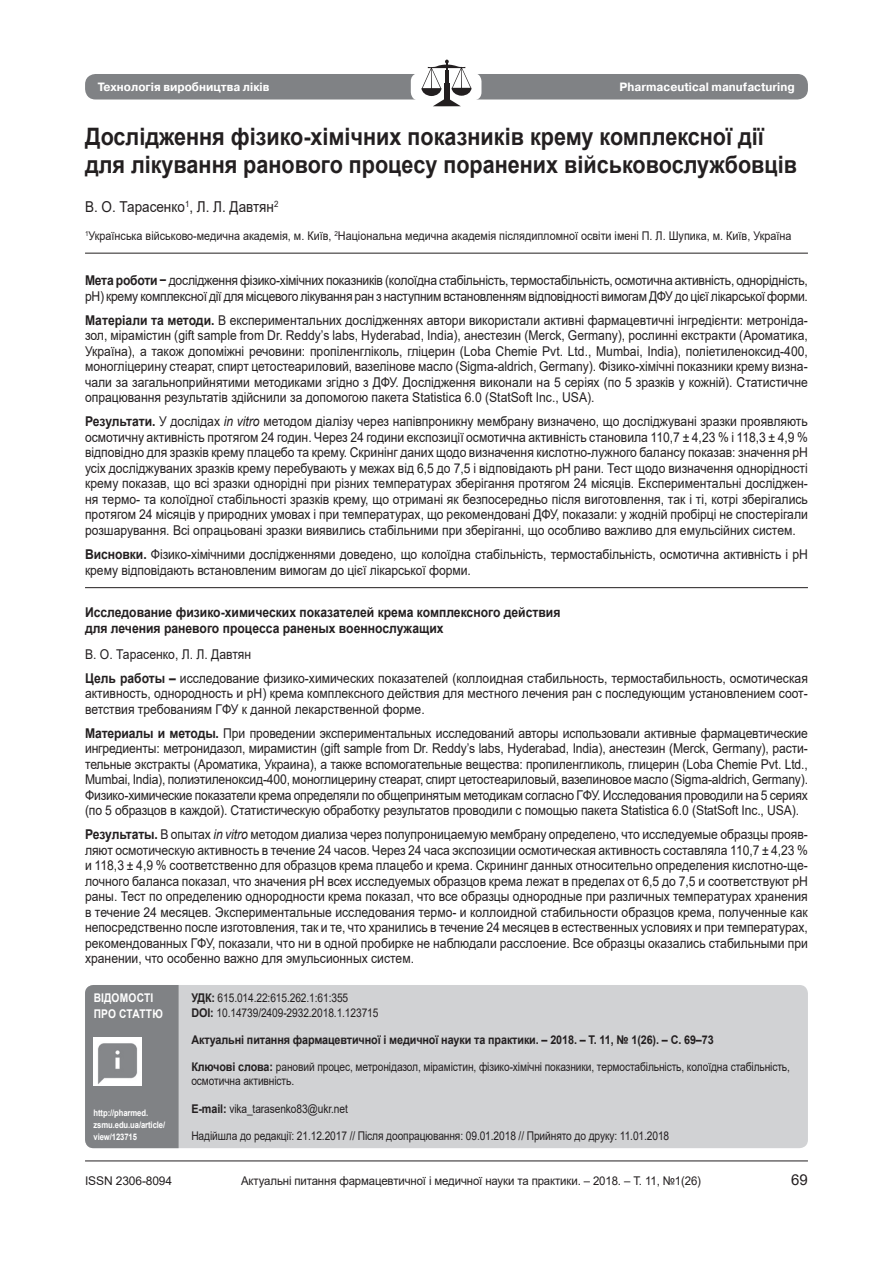
<style>
.page{position:relative;width:893px;height:1263px;background:#fff}
.page>*{position:absolute;margin:0;border:0;box-sizing:border-box;transform-origin:0 0}
.статья{font:700 24px/27.5px "Arial";color:#231f20;scale:.9 1}
.автор{font:15px "Arial";color:#231f20;scale:.9 1}
.автор-2{font:15px "Arial";color:#231f20}
.резюме{font:13.5px/15.5px "Arial";color:#231f20;text-align:justify;scale:.9 1}
.резюме_0{font:13.5px/15.5px "Arial";letter-spacing:-.02em;color:#231f20;scale:.9 1}
.резюме_низ{font:13.5px/15.5px "Arial";letter-spacing:-.005em;color:#231f20;scale:.9 1}
.резюме_назв{font:700 13.5px/16.6px "Arial";color:#231f20;scale:.9 1}
.резюме_авт{font:13.5px "Arial";color:#231f20;scale:.9 1}
.удк{font:12px/14.4px "Arial";letter-spacing:-.01em;color:#231f20;scale:.85 1}
.заведение{font:12px "Arial";color:#231f20;scale:.9 1}
.удк-2{font:700 12px "Arial";letter-spacing:-.01em;color:#231f20;scale:.9 1}
.удк-3{font:12px "Arial";letter-spacing:-.01em;color:#231f20;scale:.95 1}
.t1{font:700 12px "Pragmatica C";color:#fff;scale:.95 1}
.о_статье_верх{font:700 12px/15.3px "Arial";letter-spacing:.01em;color:#fff;scale:.85 1}
.удк-4{font:12px "Arial";letter-spacing:-.01em;color:#231f20}
.о_статье{font:700 9px/11.7px "Arial";letter-spacing:-.01em;color:#fff;scale:.85 1}
.s1{font-weight:700}
.s2{font-style:italic}
</style>
<div class="page">
<hr style="left:85px;top:1160px;width:723px;height:1px;background:#231f20">
<div style="left:85px;top:74px;width:723px;height:25px;background:#808285;border-radius:10px"></div>
<div style="left:411px;top:73px;width:70px;height:28px;background:#fff;border-radius:9px"></div>
<svg style="left:421px;top:60px;width:51px;height:46px"></svg>
<hr style="left:85px;top:253px;width:723px;height:1px;background:#231f20">
<hr style="left:85px;top:587px;width:723px;height:1px;background:#231f20">
<div style="left:85px;top:985px;width:723px;height:163px;background:#d1d2d4;border-radius:9px"></div>
<div style="left:85px;top:985px;width:94px;height:163px;background:#808285"></div>
<img style="left:94px;top:1037px;width:48px;height:48px">
<p class="t1" style="left:98px;top:81px;width:182px">Технологія виробництва ліків</p>
<p class="t1" style="left:619px;top:81px;width:186px">Pharmaceutical manufacturing</p>
<p class="статья" style="left:85px;top:123px;width:793px">Дослідження фізико-хімічних показників крему комплексної дії для лікування ранового процесу поранених військовослужбовців</p>
<p class="автор" style="left:85px;top:197px;width:216px">В. О. Тарасенко<sup>1</sup>, Л. Л. Давтян<sup>2</sup></p>
<p class="заведение" style="left:85px;top:228px;width:786px"><sup>1</sup>Українська військово-медична академія, м. Київ, <sup>2</sup>Національна медична академія післядипломної освіти імені П. Л. Шупика, м. Київ, Україна</p>
<p class="резюме_0" style="left:85px;top:273px;width:805px"><span class="s1">Мета роботи −</span> дослідження фізико-хімічних показників (колоїдна стабільність, термостабільність, осмотична активність, однорідність, рН) крему комплексної дії для місцевого лікування ран з наступним встановленням відповідності вимогам ДФУ до цієї лікарської форми.</p>
<p class="резюме" style="left:85px;top:312px;width:805px"><span class="s1">Матеріали та методи.</span> В експериментальних дослідженнях автори використали активні фармацевтичні інгредієнти: метроніда&shy;зол, мірамістин (gift sample from Dr. Reddy’s labs, Hyderabad, India), анестезин (Merсk, Germany), рослинні екстракти (Ароматика, Україна), а також допоміжні речовини: пропіленгліколь, гліцерин (Loba Chemie Pvt. Ltd., Mumbai, India), поліетиленоксид-400, моногліцерину стеарат, спирт цетостеариловий, вазелінове масло (Sigma-aldrich, Germany). Фізико-хімічні показники крему визна&shy;чали за загальноприйнятими методиками згідно з ДФУ. Дослідження виконали на 5 серіях (по 5 зразків у кожній). Статистичне опрацювання результатів здійснили за допомогою пакета Statistica 6.0 (StatSoft Inc., USA).</p>
<p class="резюме" style="left:85px;top:414px;width:805px"><span class="s1">Результати.</span> У дослідах <span class="s2">in vitro</span> методом діалізу через напівпроникну мембрану визначено, що досліджувані зразки проявляють осмотичну активність протягом 24 годин. Через 24 години експозиції осмотична активність становила 110,7 ± 4,23 % і 118,3 ± 4,9 % відповідно для зразків крему плацебо та крему. Скринінг даних щодо визначення кислотно-лужного балансу показав: значення рН усіх досліджуваних зразків крему перебувають у межах від 6,5 до 7,5 і відповідають рН рани. Тест щодо визначення однорідності крему показав, що всі зразки однорідні при різних температурах зберігання протягом 24 місяців. Експериментальні досліджен&shy;ня термо- та колоїдної стабільності зразків крему, що отримані як безпосередньо після виготовлення, так і ті, котрі зберігались протягом 24 місяців у природних умовах і при температурах, що рекомендовані ДФУ, показали: у жодній пробірці не спостерігали розшарування. Всі опрацьовані зразки виявились стабільними при зберіганні, що особливо важливо для емульсійних систем.</p>
<p class="резюме_низ" style="left:85px;top:546px;width:805px"><span class="s1">Висновки.</span> Фізико-хімічними дослідженнями доведено, що колоїдна стабільність, термостабільність, осмотична активність і рН крему відповідають встановленим вимогам до цієї лікарської форми.</p>
<p class="резюме_назв" style="left:85px;top:604px;width:530px">Исследование физико-химических показателей крема комплексного действия для лечения раневого процесса раненых военнослужащих</p>
<p class="резюме_авт" style="left:85px;top:645px;width:186px">В. О. Тарасенко, Л. Л. Давтян</p>
<p class="резюме" style="left:85px;top:670px;width:805px"><span class="s1">Цель работы –</span> исследование физико-химических показателей (коллоидная стабильность, термостабильность, осмотическая активность, однородность и рН) крема комплексного действия для местного лечения ран с последующим установлением соот&shy;ветствия требованиям ГФУ к данной лекарственной форме.</p>
<p class="резюме" style="left:85px;top:725px;width:805px"><span class="s1">Материалы и методы.</span> При проведении экспериментальных исследований авторы использовали активные фармацевтические ингредиенты: метронидазол, мирамистин (gift sample from Dr. Reddy’s labs, Hyderabad, India), анестезин (Merсk, Germany), расти&shy;тельные экстракты (Ароматика, Украина), а также вспомогательные вещества: пропиленгликоль, глицерин (Loba Chemie Pvt. Ltd., Mumbai, India), полиэтиленоксид-400, моноглицерину стеарат, спирт цетостеариловый, вазелиновое масло (Sigma-aldrich, Germany).<br>Физико-химические показатели крема определяли по общепринятым методикам согласно ГФУ. Исследования проводили на 5 сериях (по 5 образцов в каждой). Статистическую обработку результатов проводили с помощью пакета Statistica 6.0 (StatSoft Inc., USA).</p>
<p class="резюме" style="left:85px;top:827px;width:805px"><span class="s1">Результаты.</span> В опытах <span class="s2">in vitro</span> методом диализа через полупроницаемую мембрану определено, что исследуемые образцы прояв&shy;ляют осмотическую активность в течение 24 часов. Через 24 часа экспозиции осмотическая активность составляла 110,7 ± 4,23 % и 118,3 ± 4,9 % соответственно для образцов крема плацебо и крема. Скрининг данных относительно определения кислотно-ще&shy;лочного баланса показал, что значения рН всех исследуемых образцов крема лежат в пределах от 6,5 до 7,5 и соответствуют рН раны. Тест по определению однородности крема показал, что все образцы однородные при различных температурах хранения в течение 24 месяцев. Экспериментальные исследования термо- и коллоидной стабильности образцов крема, полученные как непосредственно после изготовления, так и те, что хранились в течение 24 месяцев в естественных условиях и при температурах, рекомендованных ГФУ, показали, что ни в одной пробирке не наблюдали расслоение. Все образцы оказались стабильными при хранении, что особенно важно для эмульсионных систем.</p>
<p class="удк" style="left:191px;top:991px;width:222px"><span class="s1">УДК:</span> 615.014.22:615.262.1:61:355<br><span class="s1">DOI:</span> 10.14739/2409-2932.2018.1.123715</p>
<p class="удк-2" style="left:191px;top:1031px;width:582px">Актуальні питання фармацевтичної і медичної науки та практики. – 2018. – Т. 11, № 1(26). – С. 69–73</p>
<p class="удк" style="left:191px;top:1059px;width:706px"><span class="s1">Ключові слова:</span> рановий процес, метронідазол, мірамістин, фізико-хімічні показники, термостабільність, колоїдна стабільність, осмотична активність.</p>
<p class="удк" style="left:191px;top:1101px;width:186px"><span class="s1">E-mail:</span> vika_tarasenko83@ukr.net</p>
<p class="удк" style="left:191px;top:1128px;width:564px">Надійшла до редакції: 21.12.2017 // Після доопрацювання: 09.01.2018 // Прийнято до друку: 11.01.2018</p>
<p class="о_статье_верх" style="left:94px;top:990px;width:83px">ВІДОМОСТІ<br>ПРО СТАТТЮ</p>
<p class="о_статье" style="left:94px;top:1107px;width:86px">http://pharmed. zsmu.edu.ua/article/ view/123715</p>
<p class="удк-4" style="left:85px;top:1172px;width:89px">ISSN 2306-8094</p>
<p class="удк-3" style="left:241px;top:1172px;width:486px">Актуальні питання фармацевтичної і медичної науки та практики. – 2018. – Т. 11, №1(26)</p>
<p class="автор-2" style="left:791px;top:1169px;width:18px">69</p>
</div>
